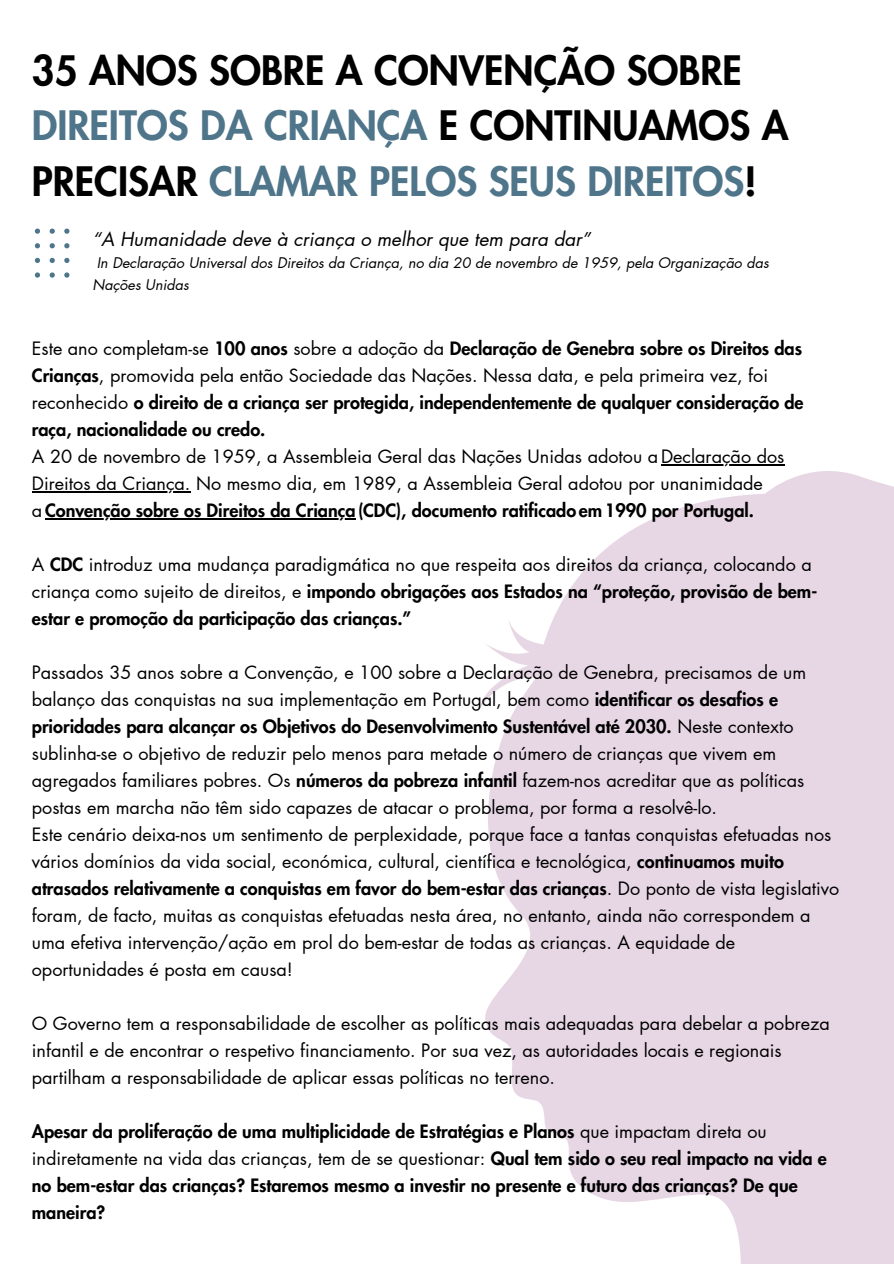
<style>
.page{position:relative;width:894px;height:1264px;background:#fff}
.page>*{position:absolute;margin:0;border:0;box-sizing:border-box;transform-origin:0 0}
.t1{font:800 39.6px/55.2px "Futura LT Pro";color:#000}
.t2{font:italic 18.9px "Futura LT Pro";color:#000}
.t3{font:18px/27px "Futura LT Pro";color:#000}
.t4{font:800 18px/27px "Futura LT Pro";color:#000}
.t5{font:italic 14.4px/21.3px "Futura LT Pro";color:#000}
.s1{color:#4f758b}
.s2{font-weight:800}
.s3{font-weight:400}
</style>
<div class="page">
<svg style="left:485px;top:708px;width:54px;height:394px;fill:#e7d7e5"></svg>
<svg style="left:539px;top:471px;width:354px;height:792px;background:#e9dbe7"></svg>
<svg style="left:480px;top:617px;width:84px;height:91px"></svg>
<svg style="left:35px;top:228px;width:5px;height:6px"></svg>
<svg style="left:50px;top:228px;width:5px;height:6px"></svg>
<svg style="left:64px;top:228px;width:5px;height:6px"></svg>
<svg style="left:35px;top:243px;width:5px;height:5px"></svg>
<svg style="left:50px;top:243px;width:5px;height:5px"></svg>
<svg style="left:64px;top:243px;width:5px;height:5px"></svg>
<svg style="left:35px;top:258px;width:5px;height:5px"></svg>
<svg style="left:50px;top:258px;width:5px;height:5px"></svg>
<svg style="left:64px;top:258px;width:5px;height:5px"></svg>
<svg style="left:35px;top:272px;width:5px;height:6px"></svg>
<svg style="left:50px;top:272px;width:5px;height:6px"></svg>
<svg style="left:64px;top:272px;width:5px;height:6px"></svg>
<hr style="left:660px;top:464px;width:124px;height:1px;background:#000">
<hr style="left:32px;top:491px;width:158px;height:1px;background:#000">
<hr style="left:45px;top:518px;width:310px;height:1px;background:#000">
<h2 class="t1" style="left:32px;top:45px;width:758px">35 ANOS SOBRE A CONVENÇÃO SOBRE<br><span class="s1">DIREITOS DA CRIANÇA</span> E CONTINUAMOS A<br>PRECISAR <span class="s1">CLAMAR PELOS SEUS DIREITOS</span>!</h2>
<h2 class="t2" style="left:92px;top:230px;width:499px">“A Humanidade deve à criança o melhor que tem para dar”</h2>
<h2 class="t5" style="left:92px;top:253px;width:677px;text-indent:4px">In Declaração Universal dos Direitos da Criança, no dia 20 de novembro de 1959, pela Organização das<br>Nações Unidas</h2>
<h1 class="t3" style="left:32px;top:335px;width:773px">Este ano completam-se <span class="s2">100 anos</span> sobre a adoção da <span class="s2">Declaração de Genebra sobre os Direitos das Crianças</span>, promovida pela então Sociedade das Nações. Nessa data, e pela primeira vez, foi reconhecido <span class="s2">o direito de a criança ser protegida, independentemente de qualquer consideração de raça, nacionalidade ou credo.<br></span>A 20 de novembro de 1959, a Assembleia Geral das Nações Unidas adotou aDeclaração dos</h1>
<p class="t4" style="left:32px;top:470px;width:732px"><span class="s3">Direitos da Criança. No mesmo dia, em 1989, a Assembleia Geral adotou por unanimidade a</span> Convenção sobre os Direitos da Criança (CDC), documento ratificado em 1990 por Portugal.</p>
<p class="t3" style="left:32px;top:551px;width:786px">A <span class="s2">CDC</span> introduz uma mudança paradigmática no que respeita aos direitos da criança, colocando a criança como sujeito de direitos, e <span class="s2">impondo obrigações aos Estados na “proteção, provisão de bem&shy;estar e promoção da participação das crianças.”</span></p>
<p class="t3" style="left:32px;top:659px;width:775px">Passados 35 anos sobre a Convenção, e 100 sobre a Declaração de Genebra, precisamos de um balanço das conquistas na sua implementação em Portugal, bem como <span class="s2">identificar os desafios e prioridades para alcançar os Objetivos do Desenvolvimento Sustentável até 2030.</span> Neste contexto sublinha-se o objetivo de reduzir pelo menos para metade o número de crianças que vivem em agregados familiares pobres. Os <span class="s2">números da pobreza infantil</span> fazem-nos acreditar que as políticas</p>
<h2 class="t3" style="left:32px;top:794px;width:808px">postas em marcha não têm sido capazes de atacar o problema, por forma a resolvê-lo.<br>Este cenário deixa-nos um sentimento de perplexidade, porque face a tantas conquistas efetuadas nos vários domínios da vida social, económica, cultural, científica e tecnológica, <span class="s2">continuamos muito atrasados relativamente a conquistas em favor do bem-estar das crianças</span>. Do ponto de vista legislativo foram, de facto, muitas as conquistas efetuadas nesta área, no entanto, ainda não correspondem a uma efetiva intervenção/ação em prol do bem-estar de todas as crianças. A equidade de oportunidades é posta em causa!</h2>
<h2 class="t3" style="left:32px;top:1010px;width:799px">O Governo tem a responsabilidade de escolher as políticas mais adequadas para debelar a pobreza infantil e de encontrar o respetivo financiamento. Por sua vez, as autoridades locais e regionais partilham a responsabilidade de aplicar essas políticas no terreno.</h2>
<h2 class="t4" style="left:32px;top:1118px;width:736px">Apesar da proliferação de uma multiplicidade de Estratégias e Planos <span class="s3">que impactam direta ou</span></h2>
<h2 class="t4" style="left:32px;top:1145px;width:796px"><span class="s3">indiretamente na vida das crianças, tem de se questionar:</span> Qual tem sido o seu real impacto na vida e no bem-estar das crianças? Estaremos mesmo a investir no presente e futuro das crianças? De que maneira?</h2>
</div>
